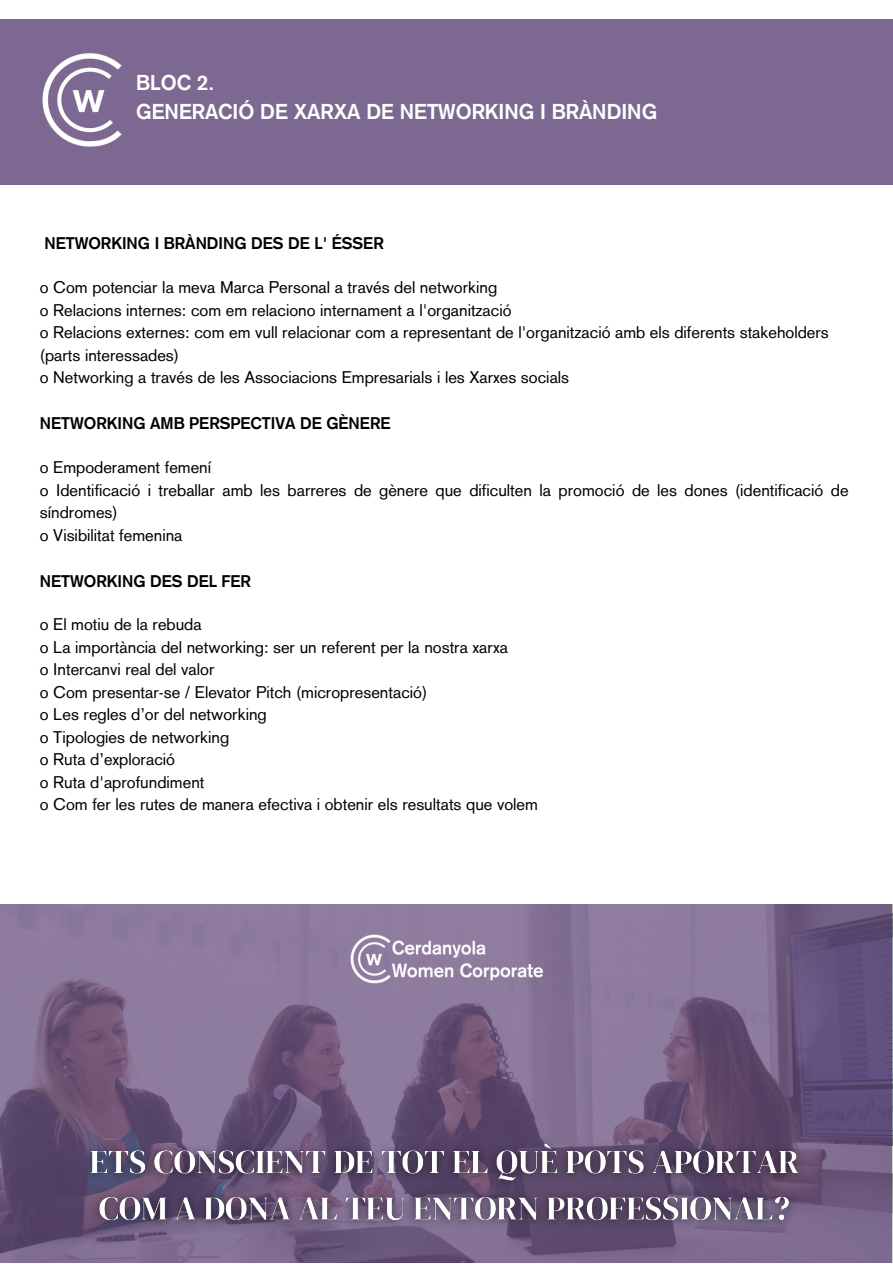
<style>
.page{position:relative;width:893px;height:1264px;background:#fff}
.page>*{position:absolute;margin:0;border:0;box-sizing:border-box;transform-origin:0 0}
.t1{font:700 21px/29.2px "Akzidenz Grotesk";color:#fff}
.t2{font:16.5px/22.5px "Akzidenz Grotesk";color:#000}
.t3{font:700 16.5px "Akzidenz Grotesk";color:#000}
</style>
<div class="page">
<div style="left:0;top:19px;width:892px;height:165px;background:#7d6891"></div>
<img style="left:42px;top:53px;width:80px;height:94px">
<svg style="left:0;top:904px;width:891px;height:358px"></svg>
<img style="left:351px;top:934px;width:191px;height:49px">
<img style="left:74px;top:1124px;width:740px;height:123px">
<p class="t1" style="left:136px;top:69px;width:522px">BLOC 2.<br>GENERACIÓ DE XARXA DE NETWORKING I BRÀNDING</p>
<p class="t3" style="left:44px;top:237px;width:341px">NETWORKING I BRÀNDING DES DE L' ÉSSER</p>
<p class="t2" style="left:40px;top:278px;width:790px">o Com potenciar la meva Marca Personal a través del networking<br>o Relacions internes: com em relaciono internament a l'organització<br>o Relacions externes: com em vull relacionar com a representant de l'organització amb els diferents stakeholders (parts interessades)<br>o Networking a través de les Associacions Empresarials i les Xarxes socials</p>
<p class="t3" style="left:40px;top:417px;width:352px">NETWORKING AMB PERSPECTIVA DE GÈNERE</p>
<p class="t2" style="left:40px;top:458px;width:810px">o Empoderament femení<br>o Identificació i treballar amb les barreres de gènere que dificulten la promoció de les dones (identificació de síndromes)<br>o Visibilitat femenina</p>
<p class="t3" style="left:40px;top:575px;width:212px">NETWORKING DES DEL FER</p>
<p class="t2" style="left:40px;top:615px;width:499px">o El motiu de la rebuda<br>o La importància del networking: ser un referent per la nostra xarxa<br>o Intercanvi real del valor<br>o Com presentar-se / Elevator Pitch (micropresentació)<br>o Les regles d’or del networking<br>o Tipologies de networking<br>o Ruta d’exploració<br>o Ruta d'aprofundiment<br>o Com fer les rutes de manera efectiva i obtenir els resultats que volem</p>
</div>
